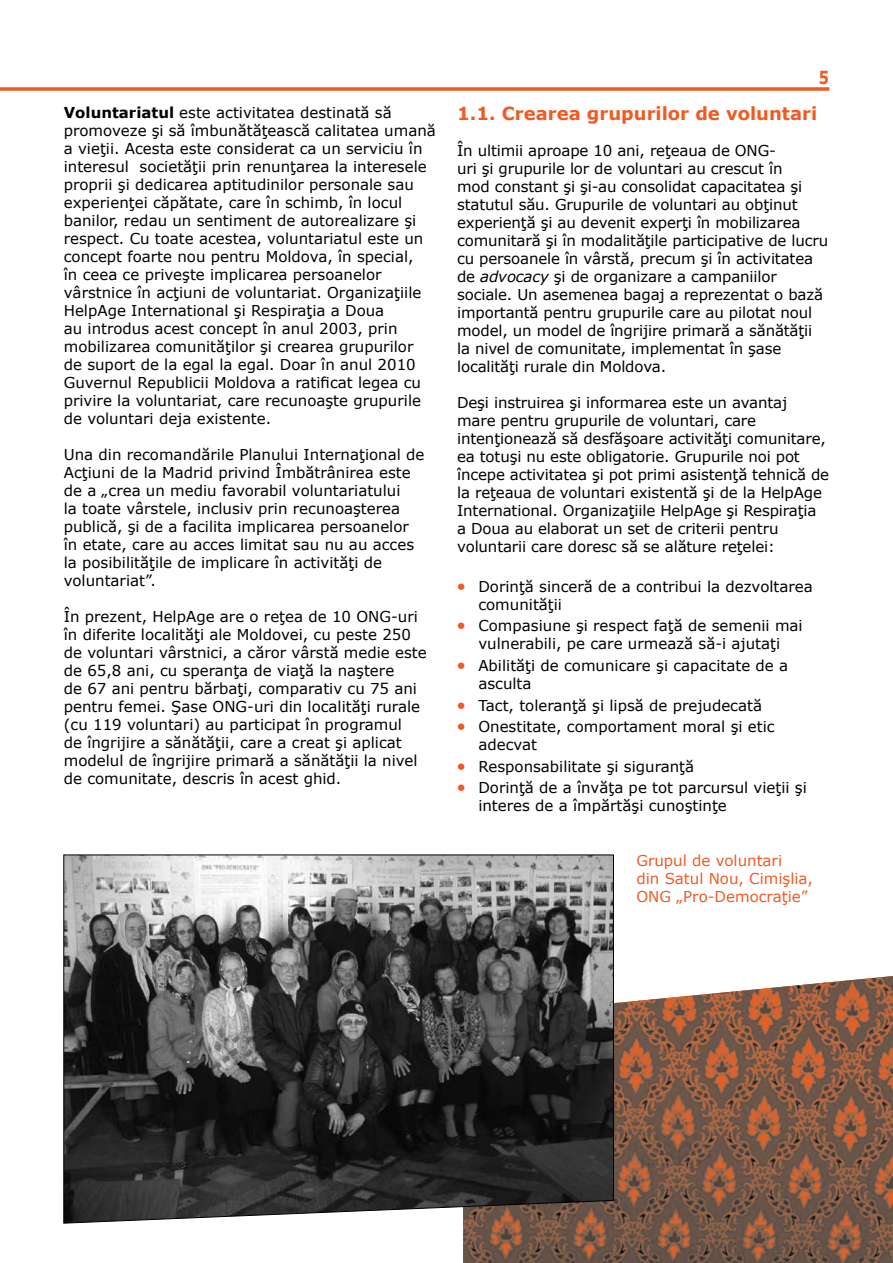
<style>
.page{position:relative;width:893px;height:1263px;background:#fff}
.page>*{position:absolute;margin:0;border:0;box-sizing:border-box;transform-origin:0 0}
.t1{font:700 18px "Verdana";color:#f15a22}
.t2{font:700 18px "Verdana";color:#f15a22;scale:.8 1}
.t3{font:15px/18px "Verdana";color:#000}
.t4{font:15px/18px "Verdana";color:#f15a22}
.s1{font-weight:700}
.s2{font-style:italic}
.s3{color:#f15a22}
</style>
<div class="page">
<hr style="left:0;top:87px;width:829px;height:3px;background:#f15a22">
<img style="left:463px;top:976px;width:430px;height:287px">
<svg style="left:63px;top:854px;width:551px;height:369px;background:#515151"></svg>
<p class="t3" style="left:64px;top:103px;width:374px"><span class="s1">Voluntariatul</span> este activitatea destinată să promoveze şi să îmbunătăţească calitatea umană a vieţii. Acesta este considerat ca un serviciu în interesul societăţii prin renunţarea la interesele proprii şi dedicarea aptitudinilor personale sau experienţei căpătate, care în schimb, în locul banilor, redau un sentiment de autorealizare şi respect. Cu toate acestea, voluntariatul este un concept foarte nou pentru Moldova, în special,<br>în ceea ce priveşte implicarea persoanelor vârstnice în acţiuni de voluntariat. Organizaţiile HelpAge International şi Respiraţia a Doua<br>au introdus acest concept în anul 2003, prin mobilizarea comunităţilor şi crearea grupurilor<br>de suport de la egal la egal. Doar în anul 2010<br>Guvernul Republicii Moldova a ratificat legea cu privire la voluntariat, care recunoaşte grupurile de voluntari deja existente.</p>
<p class="t3" style="left:64px;top:445px;width:362px">Una din recomandările Planului Internaţional de Acţiuni de la Madrid privind Îmbătrânirea este de a „crea un mediu favorabil voluntariatului<br>la toate vârstele, inclusiv prin recunoaşterea publică, şi de a facilita implicarea persoanelor în etate, care au acces limitat sau nu au acces la posibilităţile de implicare în activităţi de voluntariat”.</p>
<p class="t3" style="left:64px;top:607px;width:364px">În prezent, HelpAge are o reţea de 10 ONG-uri în diferite localităţi ale Moldovei, cu peste 250 de voluntari vârstnici, a căror vârstă medie este de 65,8 ani, cu speranţa de viaţă la naştere<br>de 67 ani pentru bărbaţi, comparativ cu 75 ani pentru femei. Şase ONG-uri din localităţi rurale (cu 119 voluntari) au participat în programul<br>de îngrijire a sănătăţii, care a creat şi aplicat modelul de îngrijire primară a sănătăţii la nivel de comunitate, descris în acest ghid.</p>
<p class="t2" style="left:819px;top:66px;width:14px">5</p>
<p class="t1" style="left:457px;top:102px;width:362px">1.1. Crearea grupurilor de voluntari</p>
<p class="t3" style="left:457px;top:141px;width:373px">În ultimii aproape 10 ani, reţeaua de ONG-<br>uri şi grupurile lor de voluntari au crescut în<br>mod constant şi şi-au consolidat capacitatea şi statutul său. Grupurile de voluntari au obţinut experienţă şi au devenit experţi în mobilizarea comunitară şi în modalităţile participative de lucru cu persoanele în vârstă, precum şi în activitatea de <span class="s2">advocacy</span> şi de organizare a campaniilor sociale. Un asemenea bagaj a reprezentat o bază importantă pentru grupurile care au pilotat noul model, un model de îngrijire primară a sănătăţii la nivel de comunitate, implementat în şase localităţi rurale din Moldova.</p>
<p class="t3" style="left:457px;top:393px;width:374px">Deşi instruirea şi informarea este un avantaj mare pentru grupurile de voluntari, care intenţionează să desfăşoare activităţi comunitare, ea totuşi nu este obligatorie. Grupurile noi pot începe activitatea şi pot primi asistenţă tehnică de la reţeaua de voluntari existentă şi de la HelpAge International. Organizaţiile HelpAge şi Respiraţia a Doua au elaborat un set de criterii pentru voluntarii care doresc să se alăture reţelei:</p>
<p class="t3" style="left:478px;top:577px;width:336px;text-indent:-21px"><span class="s3">•</span> Dorinţă sinceră de a contribui la dezvoltarea comunităţii</p>
<p class="t3" style="left:457px;top:616px;width:347px;text-align:center"><span class="s3">•</span> Compasiune şi respect faţă de semenii mai vulnerabili, pe care urmează să-i ajutaţi</p>
<p class="t3" style="left:478px;top:656px;width:311px;text-indent:-21px"><span class="s3">•</span> Abilităţi de comunicare şi capacitate de a asculta</p>
<p class="t3" style="left:457px;top:696px;width:306px"><span class="s3">•</span> Tact, toleranţă şi lipsă de prejudecată</p>
<p class="t3" style="left:478px;top:717px;width:298px;text-indent:-21px"><span class="s3">•</span> Onestitate, comportament moral şi etic adecvat</p>
<p class="t3" style="left:457px;top:757px;width:239px"><span class="s3">•</span> Responsabilitate şi siguranţă</p>
<p class="t3" style="left:478px;top:778px;width:330px;text-indent:-21px"><span class="s3">•</span> Dorinţă de a învăţa pe tot parcursul vieţii şi interes de a împărtăşi cunoştinţe</p>
<p class="t4" style="left:636px;top:851px;width:178px">Grupul de voluntari<br>din Satul Nou, Cimişlia,<br>ONG „Pro-Democraţie”</p>
</div>
